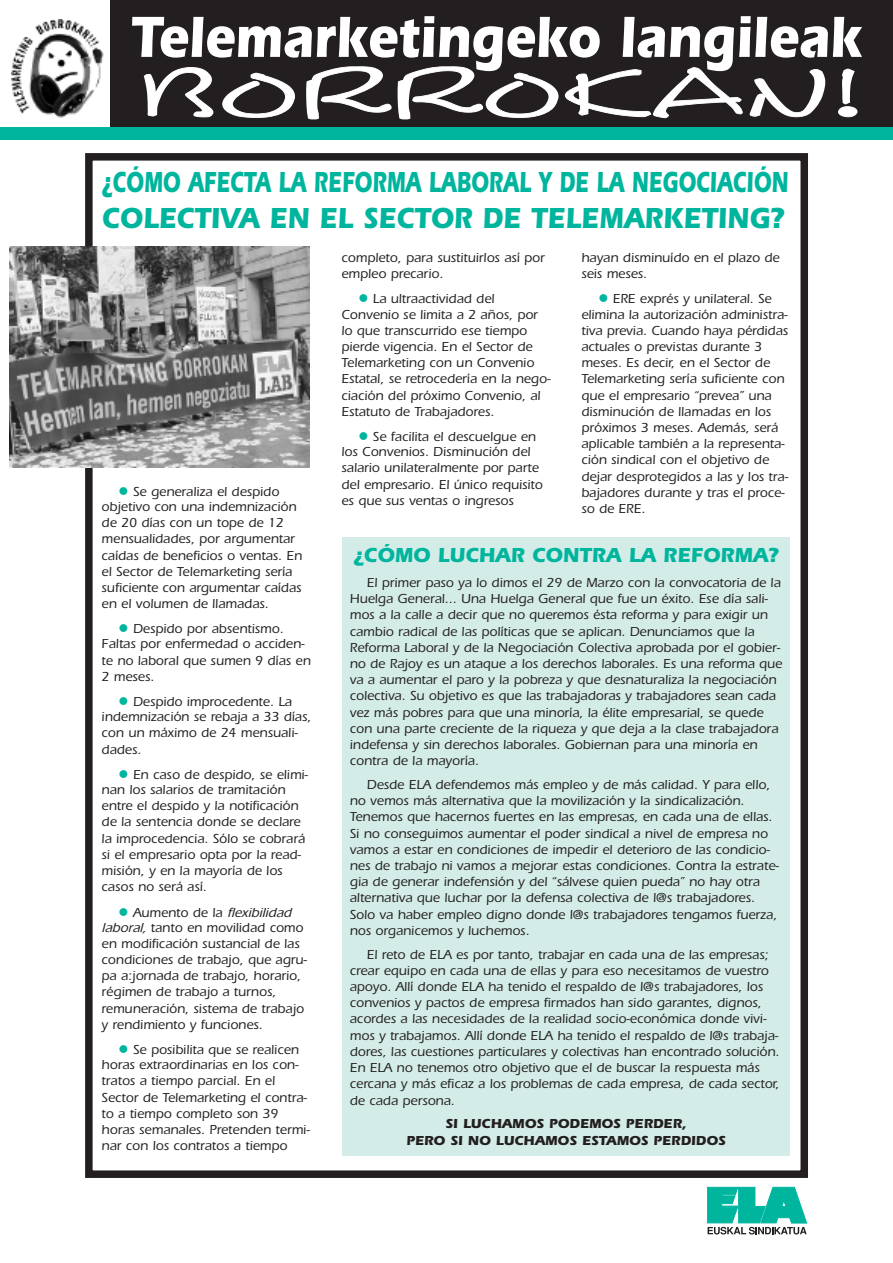
<style>
.page{position:relative;width:893px;height:1263px;background:#fff}
.page>*{position:absolute;margin:0;border:0;box-sizing:border-box;transform-origin:0 0}
.t1{font:700 60px "Itc Eras";color:#fff;scale:.85 1}
.t2{font:700 30px/36px "Itc Eras";color:#00b59d;scale:.68 1}
.t3{font:700 21px "Itc Eras";color:#00b59d;scale:.95 1}
.t4{font:500 13.5px/16px "Itc Eras";color:#231f20}
.t5{font:700 13.5px/16.2px "Itc Eras";color:#231f20;text-align:center}
.s1{color:#00b59d}
.s2{font-style:italic}
</style>
<div class="page">
<img style="left:12px;top:20px;width:92px;height:98px">
<div style="left:111px;top:0;width:782px;height:128px;background:#231f20"></div>
<div style="left:0;top:128px;width:893px;height:12px;background:#00b59d"></div>
<div style="left:85px;top:153px;width:723px;height:1025px;border:8px solid #231f20"></div>
<svg style="left:707px;top:1187px;width:100px;height:47px"></svg>
<img style="left:9px;top:247px;width:300px;height:220px">
<div style="left:342px;top:537px;width:448px;height:619px;background:#d4ece7"></div>
<svg style="left:143px;top:67px;width:71px;height:51px"></svg>
<svg style="left:222px;top:72px;width:73px;height:46px"></svg>
<svg style="left:306px;top:66px;width:520px;height:54px"></svg>
<svg style="left:838px;top:68px;width:20px;height:50px"></svg>
<h1 class="t1" style="left:131px;top:16px;width:861px">Telemarketingeko langileak</h1>
<h2 class="t2" style="left:102px;top:167px;width:1011px">¿CÓMO AFECTA LA REFORMA LABORAL Y DE LA NEGOCIACIÓN<br>COLECTIVA EN EL SECTOR DE TELEMARKETING?</h2>
<p class="t4" style="left:102px;top:485px;width:202px;text-indent:17px"><span class="s1">●</span> Se generaliza el despido objetivo con una indemnización de 20 días con un tope de 12 mensualidades, por argumentar caídas de beneficios o ventas. En el Sector de Telemarketing sería suficiente con argumentar caídas en el volumen de llamadas.</p>
<p class="t4" style="left:102px;top:622px;width:211px;text-indent:17px"><span class="s1">●</span> Despido por absentismo.<br>Faltas por enfermedad o acciden&shy;te no laboral que sumen 9 días en<br>2 meses.</p>
<p class="t4" style="left:102px;top:695px;width:211px;text-indent:17px"><span class="s1">●</span> Despido improcedente. La indemnización se rebaja a 33 días, con un máximo de 24 mensuali&shy;dades.</p>
<p class="t4" style="left:102px;top:768px;width:208px;text-indent:17px"><span class="s1">●</span> En caso de despido, se elimi&shy;nan los salarios de tramitación entre el despido y la notificación de la sentencia donde se declare la improcedencia. Sólo se cobrará si el empresario opta por la read&shy;misión, y en la mayoría de los casos no será así.</p>
<p class="t4" style="left:102px;top:905px;width:207px;text-indent:17px"><span class="s1">●</span> Aumento de la <span class="s2">flexibilidad laboral,</span> tanto en movilidad como en modificación sustancial de las condiciones de trabajo, que agru&shy;pa a:jornada de trabajo, horario, régimen de trabajo a turnos, remuneración, sistema de trabajo y rendimiento y funciones.</p>
<p class="t4" style="left:102px;top:1043px;width:210px;text-indent:17px"><span class="s1">●</span> Se posibilita que se realicen horas extraordinarias en los con&shy;tratos a tiempo parcial. En el<br>Sector de Telemarketing el contra&shy;to a tiempo completo son 39 horas semanales. Pretenden termi&shy;nar con los contratos a tiempo</p>
<p class="t4" style="left:341px;top:251px;width:205px">completo, para sustituirlos así por empleo precario.</p>
<p class="t4" style="left:341px;top:292px;width:211px;text-indent:17px"><span class="s1">●</span> La ultraactividad del<br>Convenio se limita a 2 años, por lo que transcurrido ese tiempo pierde vigencia. En el Sector de<br>Telemarketing con un Convenio<br>Estatal, se retrocedería en la nego&shy;ciación del próximo Convenio, al<br>Estatuto de Trabajadores.</p>
<p class="t4" style="left:341px;top:430px;width:203px;text-indent:17px"><span class="s1">●</span> Se facilita el descuelgue en los Convenios. Disminución del salario unilateralmente por parte del empresario. El único requisito es que sus ventas o ingresos</p>
<p class="t4" style="left:581px;top:251px;width:200px">hayan disminuído en el plazo de seis meses.</p>
<p class="t4" style="left:581px;top:292px;width:208px;text-indent:17px"><span class="s1">●</span> ERE exprés y unilateral. Se elimina la autorización administra&shy;tiva previa. Cuando haya pérdidas actuales o previstas durante 3 meses. Es decir, en el Sector de<br>Telemarketing sería suficiente con que el empresario “prevea” una disminución de llamadas en los próximos 3 meses. Además, será aplicable también a la representa&shy;ción sindical con el objetivo de dejar desprotegidos a las y los tra&shy;bajadores durante y tras el proce&shy;so de ERE.</p>
<h3 class="t3" style="left:353px;top:548px;width:449px">¿CÓMO LUCHAR CONTRA LA REFORMA?</h3>
<p class="t4" style="left:350px;top:576px;width:434px;text-indent:17px">El primer paso ya lo dimos el 29 de Marzo con la convocatoria de la Huelga General... Una Huelga General que fue un éxito. Ese día sali&shy;mos a la calle a decir que no queremos ésta reforma y para exigir un cambio radical de las políticas que se aplican. Denunciamos que la Reforma Laboral y de la Negociación Colectiva aprobada por el gobier&shy;no de Rajoy es un ataque a los derechos laborales. Es una reforma que va a aumentar el paro y la pobreza y que desnaturaliza la negociación colectiva. Su objetivo es que las trabajadoras y trabajadores sean cada vez más pobres para que una minoría, la élite empresarial, se quede con una parte creciente de la riqueza y que deja a la clase trabajadora indefensa y sin derechos laborales. Gobiernan para una minoría en contra de la mayoría.</p>
<p class="t4" style="left:350px;top:778px;width:431px;text-indent:17px">Desde ELA defendemos más empleo y de más calidad. Y para ello, no vemos más alternativa que la movilización y la sindicalización.<br>Tenemos que hacernos fuertes en las empresas, en cada una de ellas.<br>Si no conseguimos aumentar el poder sindical a nivel de empresa no vamos a estar en condiciones de impedir el deterioro de las condicio&shy;nes de trabajo ni vamos a mejorar estas condiciones. Contra la estrate&shy;gia de generar indefensión y del “sálvese quien pueda” no hay otra alternativa que luchar por la defensa colectiva de l@s trabajadores.<br>Solo va haber empleo digno donde l@s trabajadores tengamos fuerza, nos organicemos y luchemos.</p>
<p class="t4" style="left:350px;top:947px;width:431px;text-indent:17px">El reto de ELA es por tanto, trabajar en cada una de las empresas; crear equipo en cada una de ellas y para eso necesitamos de vuestro apoyo. Allí donde ELA ha tenido el respaldo de l@s trabajadores, los convenios y pactos de empresa firmados han sido garantes, dignos, acordes a las necesidades de la realidad socio-económica donde vivi&shy;mos y trabajamos. Allí donde ELA ha tenido el respaldo de l@s trabaja&shy;dores, las cuestiones particulares y colectivas han encontrado solución.<br>En ELA no tenemos otro objetivo que el de buscar la respuesta más cercana y más eficaz a los problemas de cada empresa, de cada sector, de cada persona.</p>
<p class="t5" style="left:406px;top:1117px;width:321px">SI LUCHAMOS PODEMOS PERDER,<br>PERO SI NO LUCHAMOS ESTAMOS PERDIDOS</p>
</div>
